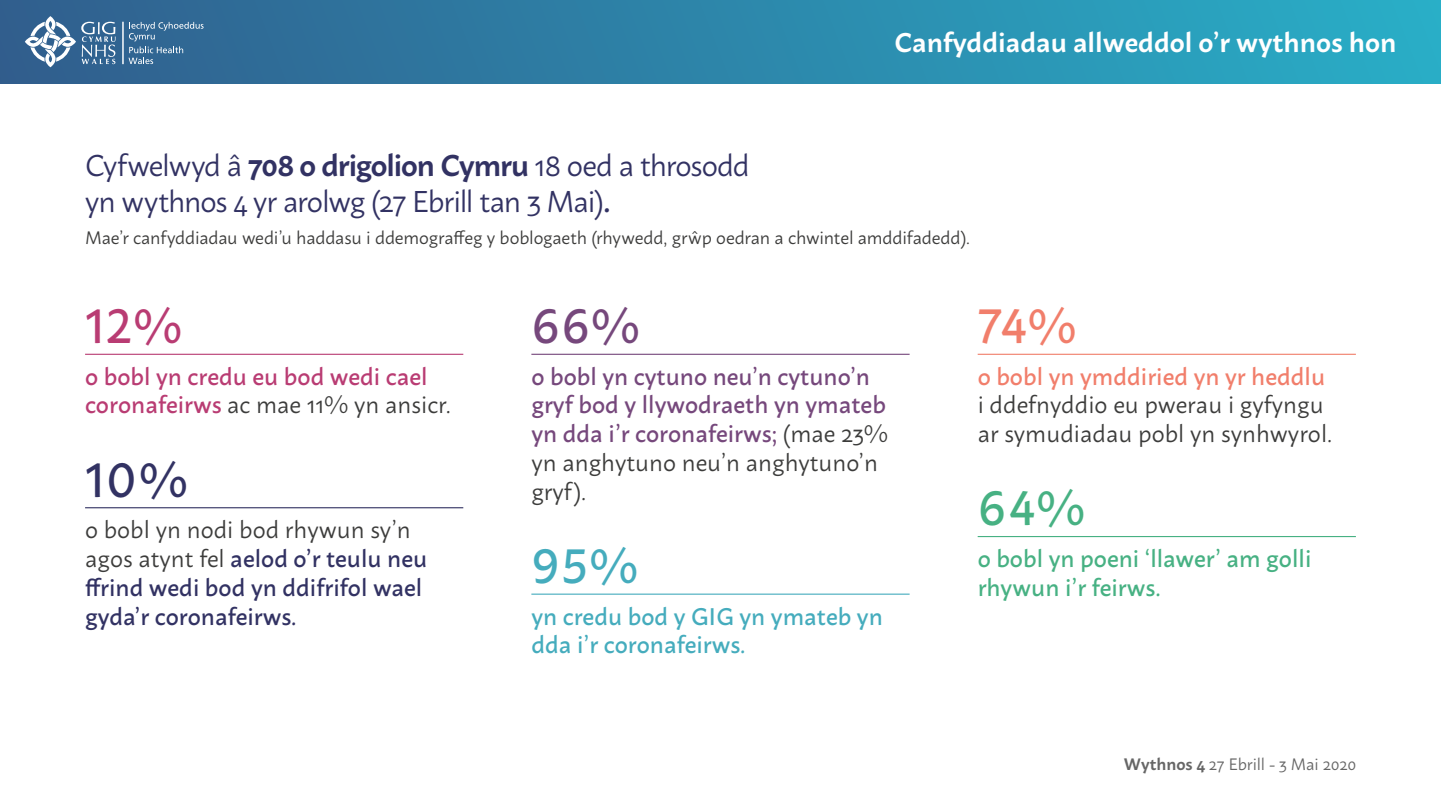
<style>
.page{position:relative;width:1441px;height:810px;background:#fff}
.page>*{position:absolute;margin:0;border:0;box-sizing:border-box;transform-origin:0 0}
.t1{font:500 48px "Macho";color:#b93c73}
.t2{font:500 48px "Macho";color:#323263}
.t3{font:500 48px "Macho";color:#76487c}
.t4{font:500 48px "Macho";color:#45acbd}
.t5{font:500 48px "Macho";color:#f17e6b}
.t6{font:500 48px "Macho";color:#47b183}
.t7{font:30px/36px "Macho";letter-spacing:-.04em;color:#323263}
.t8{font:600 27px "Macho";color:#fff}
.t9{font:500 24px/28.8px "Macho";color:#76487c}
.t10{font:500 24px/28.8px "Macho";color:#323263}
.t11{font:24px/28.8px "Macho";color:#3c3c3b}
.t12{font:500 24px/28.8px "Macho";color:#b93c73}
.t13{font:500 24px/28.8px "Macho";color:#45acbd}
.t14{font:500 24px/28.8px "Macho";color:#47b183}
.t15{font:500 24px "Macho";color:#f17e6b}
.t16{font:18px "Macho";letter-spacing:-.01em;color:#3c3c3b}
.t17{font:16.5px "Macho";color:#666}
.s1{font-weight:600}
.s2{font-weight:400;color:#3c3c3b}
</style>
<div class="page">
<div style="left:0;top:0;width:1440px;height:83px;background:linear-gradient(to right,#315d8d,#29aec7)"></div>
<svg style="left:128px;top:22px;width:75px;height:42px"></svg>
<hr style="left:122px;top:22px;width:2px;height:42px;background:#fff">
<svg style="left:25px;top:16px;width:91px;height:51px"></svg>
<hr style="left:85px;top:354px;width:378px;height:1px;background:#b93c73">
<hr style="left:85px;top:507px;width:378px;height:1px;background:#323263">
<hr style="left:531px;top:354px;width:378px;height:1px;background:#76487c">
<hr style="left:531px;top:594px;width:378px;height:1px;background:#45acbd">
<hr style="left:977px;top:354px;width:378px;height:1px;background:#f17e6b">
<hr style="left:977px;top:536px;width:378px;height:1px;background:#47b183">
<p class="t8" style="left:894px;top:18px;width:503px">Canfyddiadau allweddol o’r wythnos hon</p>
<p class="t7" style="left:85px;top:145px;width:666px">Cyfwelwyd â <span class="s1">708 o drigolion Cymru</span> 18 oed a throsodd yn wythnos 4 yr arolwg (27 Ebrill tan 3 Mai)<span class="s1">.</span></p>
<p class="t16" style="left:85px;top:222px;width:886px">Mae’r canfyddiadau wedi’u haddasu i ddemograffeg y boblogaeth (rhywedd, grŵp oedran a chwintel amddifadedd).</p>
<h1 class="t1" style="left:85px;top:284px;width:99px">12%</h1>
<p class="t12" style="left:85px;top:359px;width:367px">o bobl yn credu eu bod wedi cael coronafeirws <span class="s2">ac mae 11% yn ansicr.</span></p>
<h1 class="t2" style="left:85px;top:437px;width:104px">10%</h1>
<p class="t10" style="left:85px;top:513px;width:344px"><span class="s2">o bobl yn nodi bod rhywun sy’n agos atynt fel</span> aelod o’r teulu neu ffrind wedi bod yn ddifrifol wael gyda’r coronafeirws.</p>
<h1 class="t3" style="left:531px;top:284px;width:110px">66%</h1>
<p class="t9" style="left:531px;top:359px;width:358px">o bobl yn cytuno neu’n cytuno’n gryf bod y llywodraeth yn ymateb yn dda i’r coronafeirws; <span class="s2">(mae 23% yn anghytuno neu’n anghytuno’n gryf).</span></p>
<h1 class="t4" style="left:531px;top:524px;width:108px">95%</h1>
<p class="t13" style="left:531px;top:599px;width:353px">yn credu bod y GIG yn ymateb yn dda i’r coronafeirws.</p>
<h1 class="t5" style="left:977px;top:284px;width:101px">74%</h1>
<p class="t15" style="left:977px;top:355px;width:349px">o bobl yn ymddiried yn yr heddlu</p>
<p class="t11" style="left:977px;top:388px;width:356px">i ddefnyddio eu pwerau i gyfyngu ar symudiadau pobl yn synhwyrol.</p>
<h1 class="t6" style="left:977px;top:466px;width:109px">64%</h1>
<p class="t14" style="left:977px;top:542px;width:335px">o bobl yn poeni ‘llawer’ am golli rhywun i’r feirws.</p>
<p class="t17" style="left:1123px;top:749px;width:234px"><span class="s1">Wythnos 4</span> 27 Ebrill - 3 Mai 2020</p>
</div>
